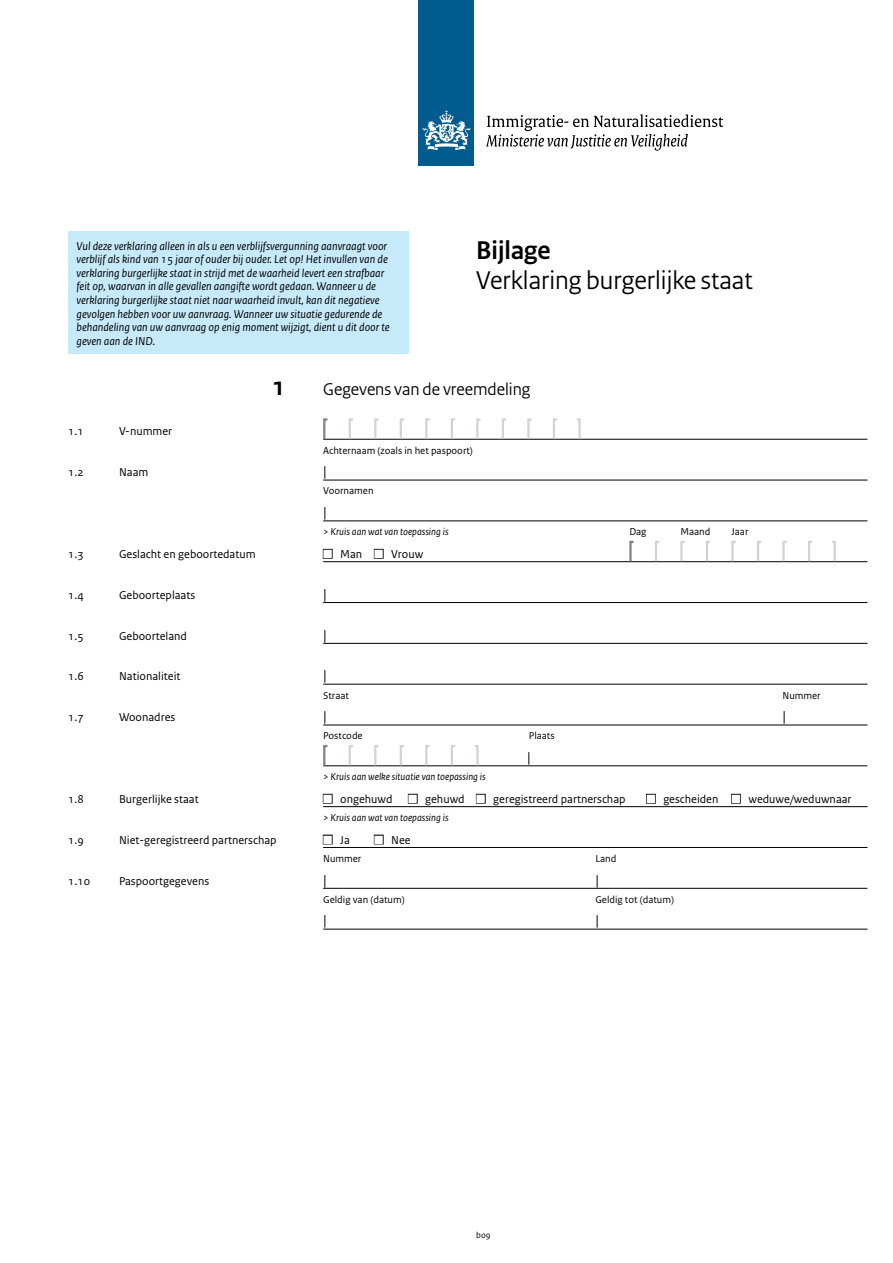
<style>
.page{position:relative;width:893px;height:1263px;background:#fff}
.page>*{position:absolute;margin:0;border:0;box-sizing:border-box;transform-origin:0 0}
.t1{font:27px "Rijksoverheid Sans Heading";color:#000}
.t2{font:700 27px "Rijksoverheid Sans Heading";color:#000}
.t3{font:18px "Rijksoverheid Sans Heading";color:#000}
.t4{font:15px "Rijksoverheid Sans Text";color:#000}
.t5{font:italic 12px/13.6px "Rijksoverheid Sans Text";color:#000}
.t6{font:12px "Rijksoverheid Sans Text";color:#000}
.t7{font:10.5px "Rijksoverheid Sans Text";color:#000}
.t8{font:italic 10.5px "Rijksoverheid Sans Text";color:#000}
.t9{font:9px "Rijksoverheid Sans Text";color:#000}
.s1{color:#fff}
</style>
<div class="page">
<div style="left:419px;top:0;width:55px;height:166px;background:#005b8e"></div>
<svg style="left:423px;top:110px;width:47px;height:40px"></svg>
<svg style="left:486px;top:114px;width:237px;height:37px"></svg>
<div style="left:68px;top:231px;width:340px;height:123px;background:#c7eafb"></div>
<hr style="left:323px;top:439px;width:544px;height:1px;background:#000">
<hr style="left:323px;top:480px;width:544px;height:1px;background:#000">
<hr style="left:323px;top:520px;width:544px;height:1px;background:#000">
<hr style="left:323px;top:561px;width:544px;height:1px;background:#000">
<hr style="left:323px;top:602px;width:544px;height:1px;background:#000">
<hr style="left:323px;top:643px;width:544px;height:1px;background:#000">
<hr style="left:323px;top:684px;width:544px;height:1px;background:#000">
<hr style="left:323px;top:725px;width:544px;height:1px;background:#000">
<hr style="left:323px;top:765px;width:544px;height:1px;background:#000">
<hr style="left:323px;top:806px;width:544px;height:1px;background:#000">
<hr style="left:323px;top:847px;width:544px;height:1px;background:#000">
<hr style="left:323px;top:888px;width:544px;height:1px;background:#000">
<hr style="left:323px;top:929px;width:544px;height:1px;background:#000">
<svg style="left:323px;top:418px;width:7px;height:22px"></svg>
<svg style="left:424px;top:418px;width:8px;height:22px"></svg>
<svg style="left:348px;top:418px;width:7px;height:22px"></svg>
<svg style="left:450px;top:418px;width:7px;height:22px"></svg>
<svg style="left:373px;top:418px;width:8px;height:22px"></svg>
<svg style="left:475px;top:418px;width:8px;height:22px"></svg>
<svg style="left:501px;top:418px;width:7px;height:22px"></svg>
<svg style="left:526px;top:418px;width:8px;height:22px"></svg>
<svg style="left:399px;top:418px;width:7px;height:22px"></svg>
<svg style="left:575px;top:418px;width:7px;height:22px"></svg>
<svg style="left:552px;top:418px;width:7px;height:22px"></svg>
<div style="left:323px;top:549px;width:10px;height:10px;border:2px solid #000"></div>
<div style="left:374px;top:549px;width:10px;height:10px;border:2px solid #000"></div>
<svg style="left:628px;top:540px;width:8px;height:23px"></svg>
<svg style="left:654px;top:541px;width:7px;height:22px"></svg>
<svg style="left:756px;top:541px;width:7px;height:22px"></svg>
<svg style="left:781px;top:541px;width:8px;height:22px"></svg>
<svg style="left:807px;top:541px;width:7px;height:22px"></svg>
<svg style="left:705px;top:541px;width:7px;height:22px"></svg>
<svg style="left:830px;top:541px;width:7px;height:22px"></svg>
<svg style="left:679px;top:541px;width:8px;height:22px"></svg>
<svg style="left:730px;top:541px;width:8px;height:22px"></svg>
<svg style="left:323px;top:745px;width:7px;height:22px"></svg>
<svg style="left:348px;top:745px;width:7px;height:22px"></svg>
<svg style="left:373px;top:745px;width:8px;height:22px"></svg>
<svg style="left:399px;top:745px;width:7px;height:22px"></svg>
<svg style="left:450px;top:745px;width:7px;height:22px"></svg>
<svg style="left:473px;top:745px;width:7px;height:22px"></svg>
<svg style="left:424px;top:745px;width:8px;height:22px"></svg>
<div style="left:323px;top:794px;width:10px;height:10px;border:2px solid #000"></div>
<div style="left:408px;top:794px;width:10px;height:10px;border:2px solid #000"></div>
<div style="left:476px;top:794px;width:10px;height:10px;border:2px solid #000"></div>
<div style="left:646px;top:794px;width:10px;height:10px;border:2px solid #000"></div>
<div style="left:731px;top:794px;width:10px;height:10px;border:2px solid #000"></div>
<div style="left:323px;top:835px;width:10px;height:9px;border:2px solid #000"></div>
<div style="left:374px;top:835px;width:10px;height:9px;border:2px solid #000"></div>
<p class="t5" style="left:77px;top:239px;width:315px">Vul deze verklaring alleen in als u een verblijfsvergunning aanvraagt voor verblijf als kind van 15 jaar of ouder bij ouder. Let op! Het invullen van de verklaring burgerlijke staat in strijd met de waarheid levert een strafbaar feit op, waarvan in alle gevallen aangifte wordt gedaan. Wanneer u de verklaring burgerlijke staat niet naar waarheid invult, kan dit negatieve gevolgen hebben voor uw aanvraag. Wanneer uw situatie gedurende de behandeling van uw aanvraag op enig moment wijzigt, dient u dit door te geven aan de IND.</p>
<h1 class="t2" style="left:476px;top:235px;width:76px">Bijlage</h1>
<h1 class="t1" style="left:476px;top:264px;width:278px">Verklaring burgerlijke staat</h1>
<h1 class="t2" style="left:272px;top:371px;width:15px">1</h1>
<h2 class="t3" style="left:323px;top:378px;width:209px">Gegevens van de vreemdeling</h2>
<p class="t6" style="left:68px;top:425px;width:17px">1.1</p>
<p class="t6" style="left:119px;top:425px;width:55px">V-nummer</p>
<p class="t6" style="left:68px;top:465px;width:17px">1.2</p>
<p class="t6" style="left:119px;top:465px;width:31px">Naam</p>
<p class="t6" style="left:68px;top:547px;width:17px">1.3</p>
<p class="t6" style="left:119px;top:547px;width:138px">Geslacht en geboortedatum</p>
<p class="t6" style="left:68px;top:588px;width:17px">1.4</p>
<p class="t6" style="left:119px;top:588px;width:78px">Geboorteplaats</p>
<p class="t6" style="left:68px;top:629px;width:17px">1.5</p>
<p class="t6" style="left:119px;top:629px;width:69px">Geboorteland</p>
<p class="t6" style="left:68px;top:670px;width:17px">1.6</p>
<p class="t6" style="left:119px;top:670px;width:63px">Nationaliteit</p>
<p class="t6" style="left:68px;top:710px;width:17px">1.7</p>
<p class="t6" style="left:119px;top:710px;width:58px">Woonadres</p>
<p class="t6" style="left:68px;top:792px;width:17px">1.8</p>
<p class="t6" style="left:119px;top:792px;width:81px">Burgerlijke staat</p>
<p class="t6" style="left:68px;top:833px;width:17px">1.9</p>
<p class="t6" style="left:119px;top:833px;width:159px">Niet-geregistreerd partnerschap</p>
<p class="t6" style="left:68px;top:874px;width:24px">1.10</p>
<p class="t6" style="left:119px;top:874px;width:92px">Paspoortgegevens</p>
<p class="t7" style="left:323px;top:444px;width:151px">Achternaam (zoals in het paspoort)</p>
<p class="t4" style="left:323px;top:463px;width:5px">|</p>
<p class="t7" style="left:323px;top:485px;width:52px">Voornamen</p>
<p class="t4" style="left:323px;top:504px;width:5px">|</p>
<p class="t8" style="left:323px;top:526px;width:127px">&gt; Kruis aan wat van toepassing is</p>
<p class="t7" style="left:629px;top:526px;width:19px">Dag</p>
<p class="t7" style="left:680px;top:526px;width:32px">Maand</p>
<p class="t7" style="left:731px;top:526px;width:19px">Jaar</p>
<p class="t6" style="left:323px;top:547px;width:102px"><span class="s1">■</span> Man <span class="s1">■</span> Vrouw</p>
<p class="t4" style="left:323px;top:585px;width:5px">|</p>
<p class="t4" style="left:323px;top:626px;width:5px">|</p>
<p class="t4" style="left:323px;top:667px;width:5px">|</p>
<p class="t7" style="left:323px;top:689px;width:27px">Straat</p>
<p class="t7" style="left:782px;top:689px;width:40px">Nummer</p>
<p class="t4" style="left:323px;top:708px;width:5px">|</p>
<p class="t4" style="left:782px;top:708px;width:5px">|</p>
<p class="t7" style="left:323px;top:730px;width:41px">Postcode</p>
<p class="t7" style="left:529px;top:730px;width:28px">Plaats</p>
<p class="t4" style="left:527px;top:748px;width:5px">|</p>
<p class="t8" style="left:323px;top:771px;width:164px">&gt; Kruis aan welke situatie van toepassing is</p>
<p class="t6" style="left:323px;top:792px;width:71px"><span class="s1">■</span> ongehuwd</p>
<p class="t6" style="left:408px;top:792px;width:219px"><span class="s1">■</span> gehuwd <span class="s1">■</span> geregistreerd partnerschap</p>
<p class="t6" style="left:646px;top:792px;width:207px"><span class="s1">■</span> gescheiden <span class="s1">■</span> weduwe/weduwnaar</p>
<p class="t8" style="left:323px;top:812px;width:127px">&gt; Kruis aan wat van toepassing is</p>
<p class="t6" style="left:323px;top:833px;width:28px"><span class="s1">■</span> Ja</p>
<p class="t6" style="left:374px;top:833px;width:38px"><span class="s1">■</span> Nee</p>
<p class="t7" style="left:323px;top:852px;width:40px">Nummer</p>
<p class="t7" style="left:595px;top:852px;width:23px">Land</p>
<p class="t4" style="left:323px;top:871px;width:5px">|</p>
<p class="t4" style="left:595px;top:871px;width:5px">|</p>
<p class="t7" style="left:323px;top:893px;width:83px">Geldig van (datum)</p>
<p class="t7" style="left:595px;top:893px;width:80px">Geldig tot (datum)</p>
<p class="t4" style="left:323px;top:912px;width:5px">|</p>
<p class="t4" style="left:595px;top:912px;width:5px">|</p>
<p class="t9" style="left:476px;top:1230px;width:16px">b09</p>
</div>
